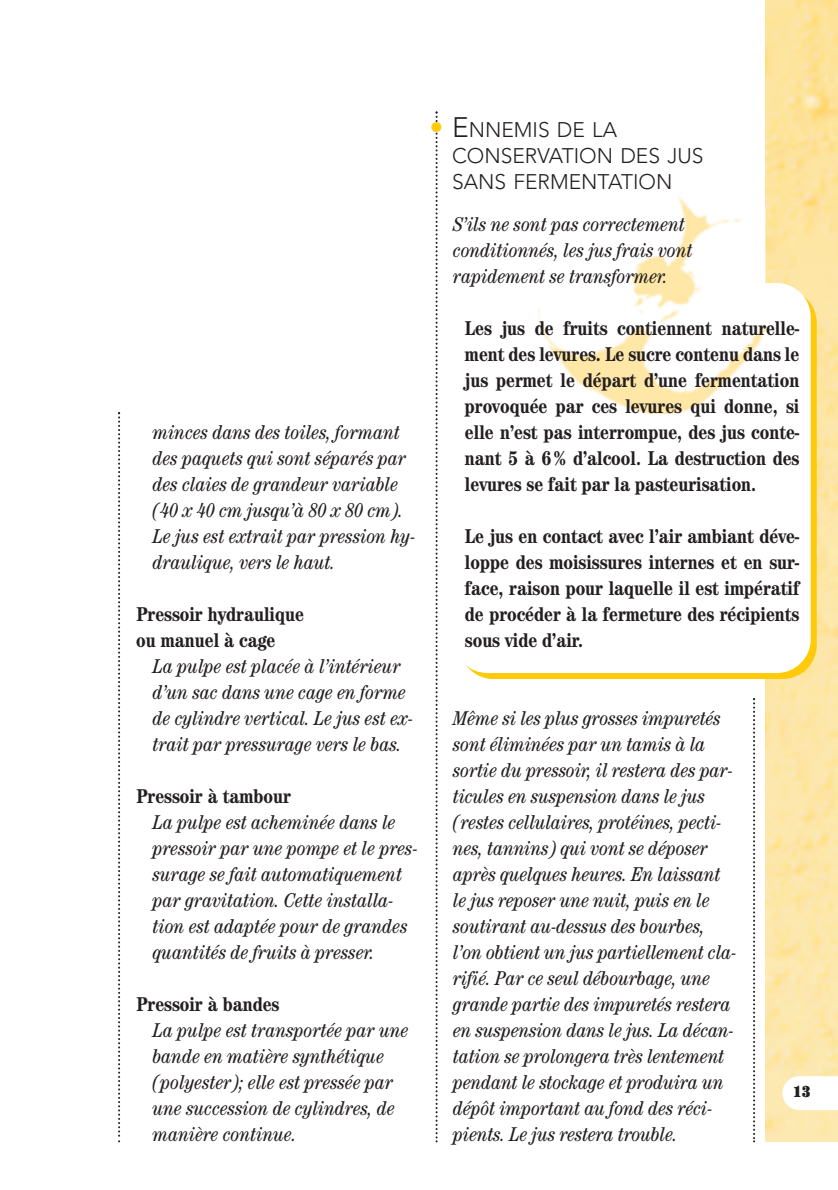
<style>
.page{position:relative;width:838px;height:1190px;background:#fff}
.page>*{position:absolute;margin:0;border:0;box-sizing:border-box;transform-origin:0 0}
.t1{font:300 21px/26px "Avenir";color:#231f20}
.t2{font:italic condensed 20px/26px "Century";color:#231f20}
.t3{font:700 condensed 20px/26px "Century";color:#231f20;text-align:justify}
.t4{font:ultra-condensed 16px "Century";color:#231f20}
.s1{font-size:28px;color:#feca0a}
.s2{font-size:28px}
</style>
<div class="page">
<img style="left:765px;top:0;width:73px;height:1141px">
<svg style="left:436px;top:111px;width:2px;height:1031px"></svg>
<svg style="left:782px;top:1076px;width:56px;height:34px"></svg>
<svg style="left:118px;top:412px;width:2px;height:730px"></svg>
<svg style="left:753px;top:698px;width:2px;height:444px"></svg>
<div style="left:460px;top:289px;width:357px;height:390px;background:#feca0a;border-radius:34px"></div>
<div style="left:454px;top:283px;width:357px;height:390px;background:#fff;border-radius:34px"></div>
<img style="left:538px;top:195px;width:227px;height:218px">
<p class="t2" style="left:153px;top:421px;width:264px">minces dans des toiles, formant des paquets qui sont séparés par des claies de grandeur variable (40 x 40 cm jusqu’à 80 x 80 cm).<br>Le jus est extrait par pression hy&shy;draulique, vers le haut.</p>
<p class="t3" style="left:136px;top:603px;width:169px">Pressoir hydraulique ou manuel à cage</p>
<p class="t2" style="left:153px;top:655px;width:261px">La pulpe est placée à l’intérieur d’un sac dans une cage en forme de cylindre vertical. Le jus est ex&shy;trait par pressurage vers le bas.</p>
<p class="t3" style="left:136px;top:785px;width:156px">Pressoir à tambour</p>
<p class="t2" style="left:153px;top:811px;width:266px">La pulpe est acheminée dans le pressoir par une pompe et le pres&shy;surage se fait automatiquement par gravitation. Cette installa&shy;tion est adaptée pour de grandes quantités de fruits à presser.</p>
<p class="t3" style="left:136px;top:993px;width:145px">Pressoir à bandes</p>
<p class="t2" style="left:153px;top:1019px;width:257px">La pulpe est transportée par une bande en matière synthétique (polyester); elle est pressée par une succession de cylindres, de manière continue.</p>
<p class="t1" style="left:452px;top:118px;width:253px;text-indent:-23px"><span class="s1">•</span> <span class="s2">E</span>NNEMIS DE LA<br>CONSERVATION DES JUS<br>SANS FERMENTATION</p>
<p class="t2" style="left:454px;top:213px;width:241px">S’ils ne sont pas correctement conditionnés, les jus frais vont rapidement se transformer.</p>
<p class="t3" style="left:465px;top:317px;width:336px">Les jus de fruits contiennent naturelle&shy;ment des levures. Le sucre contenu dans le jus permet le départ d’une fermentation provoquée par ces levures qui donne, si elle n’est pas interrompue, des jus conte&shy;nant 5 à 6% d’alcool. La destruction des levures se fait par la pasteurisation.</p>
<p class="t3" style="left:465px;top:525px;width:336px">Le jus en contact avec l’air ambiant déve&shy;loppe des moisissures internes et en sur&shy;face, raison pour laquelle il est impératif de procéder à la fermeture des récipients sous vide d’air.</p>
<p class="t2" style="left:454px;top:707px;width:284px">Même si les plus grosses impuretés sont éliminées par un tamis à la sortie du pressoir, il restera des par&shy;ticules en suspension dans le jus (restes cellulaires, protéines, pecti&shy;nes, tannins) qui vont se déposer après quelques heures. En laissant le jus reposer une nuit, puis en le soutirant au-dessus des bourbes, l’on obtient un jus partiellement cla&shy;rifié. Par ce seul débourbage, une grande partie des impuretés restera en suspension dans le jus. La décan&shy;tation se prolongera très lentement pendant le stockage et produira un dépôt important au fond des réci&shy;pients. Le jus restera trouble.</p>
<p class="t4" style="left:793px;top:1086px;width:19px">13</p>
</div>
